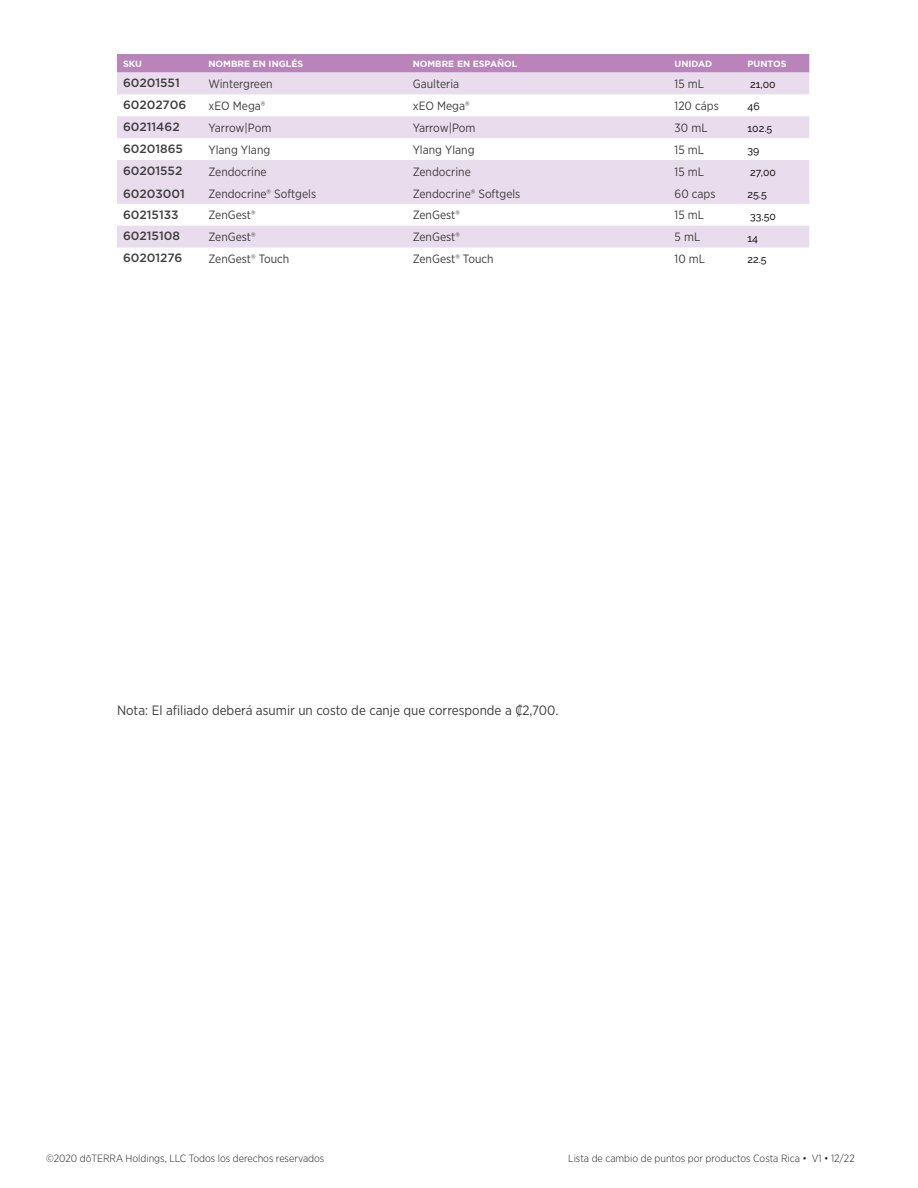
<style>
.page{position:relative;width:918px;height:1188px;background:#fff}
.page>*{position:absolute;margin:0;border:0;box-sizing:border-box;transform-origin:0 0}
.t1{font:13.5px "Gotham Narrow";color:#3e3e3e}
.t2{font:12px "Gotham Narrow";color:#3e3e3e}
.t3{font:500 12px "Gotham";color:#3e3e3e}
.t4{font:300 10.5px "Gotham Narrow";color:#231f20}
.t5{font:500 10.5px "Raleway";color:#231f20}
.t6{font:700 9px "Gotham";color:#fff}
</style>
<div class="page">
<div style="left:117px;top:54px;width:692px;height:19px;background:#b884ba"></div>
<svg style="left:117px;top:73px;width:692px;height:175px;fill:#e9dcec"></svg>
<p class="t6" style="left:123px;top:58px;width:20px">SKU</p>
<p class="t6" style="left:208px;top:58px;width:96px">NOMBRE EN INGLÉS</p>
<p class="t6" style="left:413px;top:58px;width:106px">NOMBRE EN ESPAÑOL</p>
<p class="t6" style="left:675px;top:58px;width:39px">UNIDAD</p>
<p class="t6" style="left:748px;top:58px;width:40px">PUNTOS</p>
<p class="t3" style="left:123px;top:75px;width:58px">60201551</p>
<p class="t2" style="left:208px;top:77px;width:66px">Wintergreen</p>
<p class="t2" style="left:413px;top:77px;width:48px">Gaulteria</p>
<p class="t2" style="left:675px;top:77px;width:31px">15 mL</p>
<p class="t5" style="left:750px;top:79px;width:27px">21,00</p>
<p class="t3" style="left:123px;top:97px;width:65px">60202706</p>
<p class="t2" style="left:208px;top:98px;width:58px">xEO Mega®</p>
<p class="t2" style="left:413px;top:98px;width:58px">xEO Mega®</p>
<p class="t2" style="left:675px;top:98px;width:46px">120 cáps</p>
<p class="t5" style="left:748px;top:101px;width:14px">46</p>
<p class="t3" style="left:123px;top:119px;width:58px">60211462</p>
<p class="t2" style="left:208px;top:120px;width:64px">Yarrow|Pom</p>
<p class="t2" style="left:413px;top:120px;width:64px">Yarrow|Pom</p>
<p class="t2" style="left:675px;top:120px;width:34px">30 mL</p>
<p class="t5" style="left:748px;top:122px;width:26px">102.5</p>
<p class="t3" style="left:123px;top:141px;width:62px">60201865</p>
<p class="t2" style="left:208px;top:142px;width:63px">Ylang Ylang</p>
<p class="t2" style="left:413px;top:142px;width:63px">Ylang Ylang</p>
<p class="t2" style="left:675px;top:142px;width:31px">15 mL</p>
<p class="t5" style="left:748px;top:144px;width:13px">39</p>
<p class="t3" style="left:123px;top:163px;width:61px">60201552</p>
<p class="t2" style="left:208px;top:164px;width:60px">Zendocrine</p>
<p class="t2" style="left:413px;top:164px;width:60px">Zendocrine</p>
<p class="t2" style="left:675px;top:164px;width:31px">15 mL</p>
<p class="t5" style="left:750px;top:166px;width:27px">27,00</p>
<p class="t3" style="left:123px;top:185px;width:63px">60203001</p>
<p class="t2" style="left:208px;top:186px;width:109px">Zendocrine® Softgels</p>
<p class="t2" style="left:413px;top:186px;width:109px">Zendocrine® Softgels</p>
<p class="t2" style="left:675px;top:186px;width:42px">60 caps</p>
<p class="t5" style="left:748px;top:188px;width:21px">25.5</p>
<p class="t3" style="left:123px;top:206px;width:57px">60215133</p>
<p class="t2" style="left:208px;top:208px;width:49px">ZenGest®</p>
<p class="t2" style="left:413px;top:208px;width:49px">ZenGest®</p>
<p class="t2" style="left:675px;top:208px;width:31px">15 mL</p>
<p class="t5" style="left:750px;top:210px;width:27px">33,50</p>
<p class="t3" style="left:123px;top:228px;width:59px">60215108</p>
<p class="t2" style="left:208px;top:230px;width:49px">ZenGest®</p>
<p class="t2" style="left:413px;top:230px;width:49px">ZenGest®</p>
<p class="t2" style="left:675px;top:230px;width:27px">5 mL</p>
<p class="t5" style="left:748px;top:232px;width:12px">14</p>
<p class="t3" style="left:123px;top:250px;width:61px">60201276</p>
<p class="t2" style="left:208px;top:251px;width:82px">ZenGest® Touch</p>
<p class="t2" style="left:413px;top:251px;width:82px">ZenGest® Touch</p>
<p class="t2" style="left:675px;top:251px;width:32px">10 mL</p>
<p class="t5" style="left:748px;top:254px;width:21px">22.5</p>
<p class="t1" style="left:117px;top:701px;width:443px">Nota: El afiliado deberá asumir un costo de canje que corresponde a ₡2,700.</p>
<p class="t4" style="left:46px;top:1152px;width:280px">©2020 dōTERRA Holdings, LLC Todos los derechos reservados</p>
<p class="t4" style="left:568px;top:1152px;width:288px">Lista de cambio de puntos por productos Costa Rica • V1 • 12/22</p>
</div>
